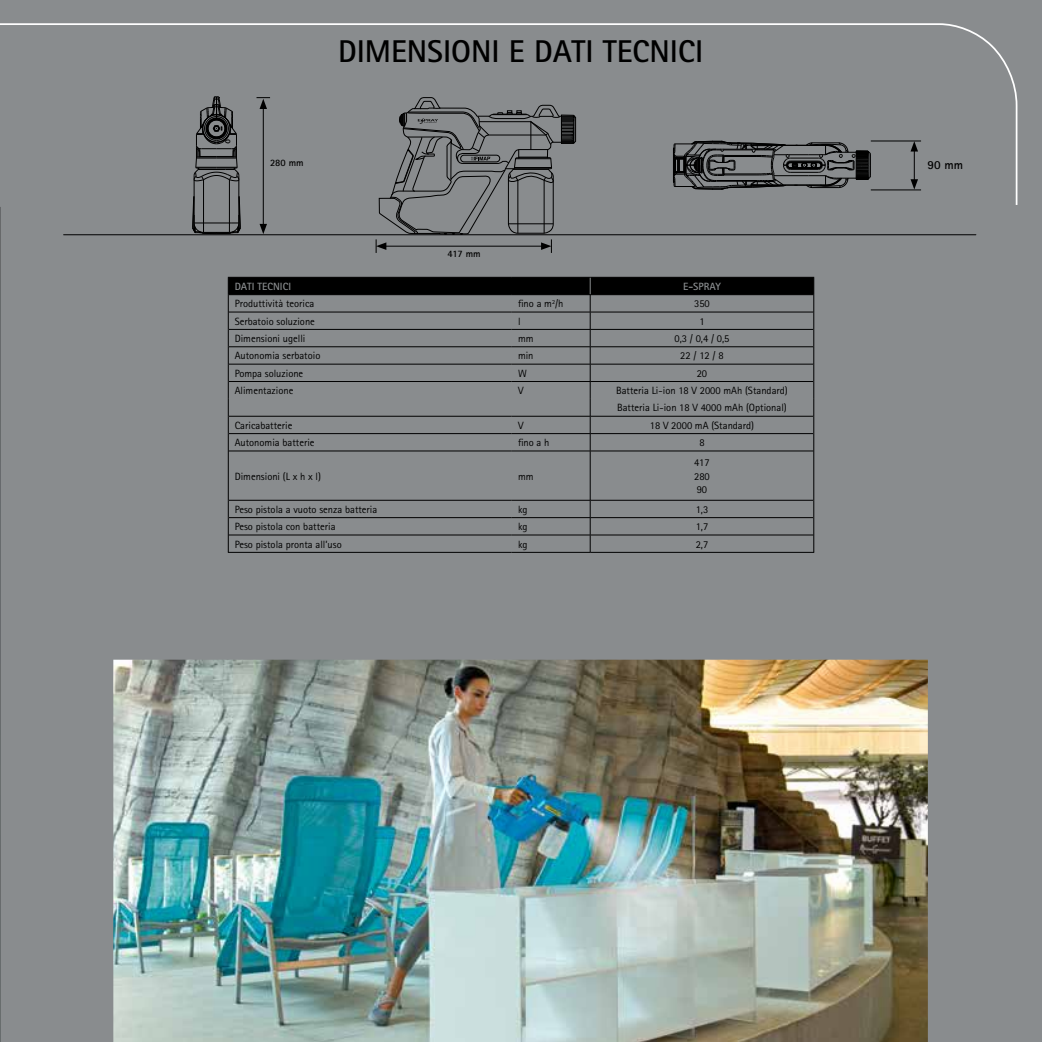
<style>
.page{position:relative;width:1042px;height:1042px;background:#fff}
.page>*{position:absolute;margin:0;border:0;box-sizing:border-box;transform-origin:0 0}
.t1{font:700 31.5px "Rotis Sans Serif";color:#000}
.t2{font:700 12.25px "Rotis Sans Serif";color:#000}
.t3{font:10.5px/13.3px "Rotis Sans Serif";color:#000}
.t4{font:700 10.5px "Rotis Sans Serif";color:#898c8e}
.t5{font:700 9.8px "Rotis Sans Serif";color:#000}
</style>
<div class="page">
<img style="left:0;top:207px;width:1042px;height:835px">
<hr style="left:64px;top:234px;width:912px;height:1px;background:#000">
<hr style="left:263px;top:106px;width:1px;height:121px;background:#000">
<svg style="left:259px;top:224px;width:8px;height:10px"></svg>
<hr style="left:229px;top:451px;width:282px;height:1px;background:#000">
<hr style="left:229px;top:500px;width:282px;height:1px;background:#000">
<hr style="left:229px;top:517px;width:282px;height:1px;background:#000">
<hr style="left:229px;top:535px;width:282px;height:1px;background:#000">
<hr style="left:228px;top:552px;width:283px;height:1px;background:#000">
<hr style="left:228px;top:451px;width:1px;height:49px;background:#000">
<svg style="left:228px;top:500px;width:1px;height:52px"></svg>
<hr style="left:511px;top:451px;width:79px;height:1px;background:#000">
<hr style="left:511px;top:500px;width:79px;height:1px;background:#000">
<hr style="left:511px;top:517px;width:79px;height:1px;background:#000">
<hr style="left:511px;top:535px;width:79px;height:1px;background:#000">
<hr style="left:511px;top:552px;width:79px;height:1px;background:#000">
<hr style="left:590px;top:451px;width:223px;height:1px;background:#000">
<hr style="left:590px;top:500px;width:223px;height:1px;background:#000">
<hr style="left:590px;top:517px;width:223px;height:1px;background:#000">
<hr style="left:590px;top:535px;width:223px;height:1px;background:#000">
<hr style="left:590px;top:552px;width:224px;height:1px;background:#000">
<svg style="left:228px;top:277px;width:586px;height:174px;background:#747678"></svg>
<hr style="left:590px;top:451px;width:1px;height:49px;background:#000">
<hr style="left:813px;top:451px;width:1px;height:49px;background:#000">
<svg style="left:590px;top:500px;width:1px;height:52px"></svg>
<svg style="left:813px;top:500px;width:1px;height:52px"></svg>
<svg style="left:192px;top:207px;width:49px;height:27px"></svg>
<svg style="left:376px;top:207px;width:200px;height:46px;background:#7a7d7f"></svg>
<div style="left:0;top:0;width:1042px;height:207px;background:#898c8e"></div>
<h1 class="t1" style="left:338px;top:32px;width:367px">DIMENSIONI E DATI TECNICI</h1>
<p class="t5" style="left:270px;top:157px;width:35px">280 mm</p>
<p class="t2" style="left:927px;top:157px;width:37px">90 mm</p>
<p class="t5" style="left:447px;top:248px;width:35px">417 mm</p>
<p class="t4" style="left:235px;top:280px;width:58px">DATI TECNICI</p>
<p class="t4" style="left:683px;top:280px;width:39px">E-SPRAY</p>
<p class="t3" style="left:235px;top:297px;width:81px">Produttività teorica</p>
<p class="t3" style="left:518px;top:297px;width:47px">fino a m<sup>2</sup>/h</p>
<p class="t3" style="left:694px;top:297px;width:17px">350</p>
<p class="t3" style="left:235px;top:314px;width:82px">Serbatoio soluzione</p>
<p class="t3" style="left:518px;top:314px;width:4px">l</p>
<p class="t3" style="left:699px;top:314px;width:7px">1</p>
<p class="t3" style="left:235px;top:332px;width:72px">Dimensioni ugelli</p>
<p class="t3" style="left:518px;top:332px;width:17px">mm</p>
<p class="t3" style="left:674px;top:332px;width:57px">0,3 / 0,4 / 0,5</p>
<p class="t3" style="left:235px;top:349px;width:87px">Autonomia serbatoio</p>
<p class="t3" style="left:518px;top:349px;width:17px">min</p>
<p class="t3" style="left:680px;top:349px;width:45px">22 / 12 / 8</p>
<p class="t3" style="left:235px;top:366px;width:70px">Pompa soluzione</p>
<p class="t3" style="left:518px;top:366px;width:10px">W</p>
<p class="t3" style="left:697px;top:366px;width:12px">20</p>
<p class="t3" style="left:235px;top:384px;width:60px">Alimentazione</p>
<p class="t3" style="left:518px;top:384px;width:7px">V</p>
<p class="t3" style="left:616px;top:382px;width:173px;line-height:17.2px">Batteria Li-ion 18 V 2000 mAh (Standard)<br>Batteria Li-ion 18 V 4000 mAh (Optional)</p>
<p class="t3" style="left:235px;top:419px;width:59px">Caricabatterie</p>
<p class="t3" style="left:518px;top:419px;width:7px">V</p>
<p class="t3" style="left:650px;top:419px;width:106px">18 V 2000 mA (Standard)</p>
<p class="t3" style="left:235px;top:436px;width:81px">Autonomia batterie</p>
<p class="t3" style="left:518px;top:436px;width:33px">fino a h</p>
<p class="t3" style="left:699px;top:436px;width:7px">8</p>
<p class="t3" style="left:235px;top:469px;width:88px">Dimensioni (L x h x l)</p>
<p class="t3" style="left:518px;top:469px;width:17px">mm</p>
<p class="t3" style="left:694px;top:456px;width:17px;text-align:justify">417<br>280<br>90</p>
<p class="t3" style="left:235px;top:503px;width:144px">Peso pistola a vuoto senza batteria</p>
<p class="t3" style="left:518px;top:503px;width:11px">kg</p>
<p class="t3" style="left:695px;top:503px;width:14px">1,3</p>
<p class="t3" style="left:235px;top:520px;width:102px">Peso pistola con batteria</p>
<p class="t3" style="left:518px;top:520px;width:11px">kg</p>
<p class="t3" style="left:695px;top:520px;width:14px">1,7</p>
<p class="t3" style="left:235px;top:537px;width:109px">Peso pistola pronta all’uso</p>
<p class="t3" style="left:518px;top:537px;width:11px">kg</p>
<p class="t3" style="left:695px;top:537px;width:14px">2,7</p>
</div>
